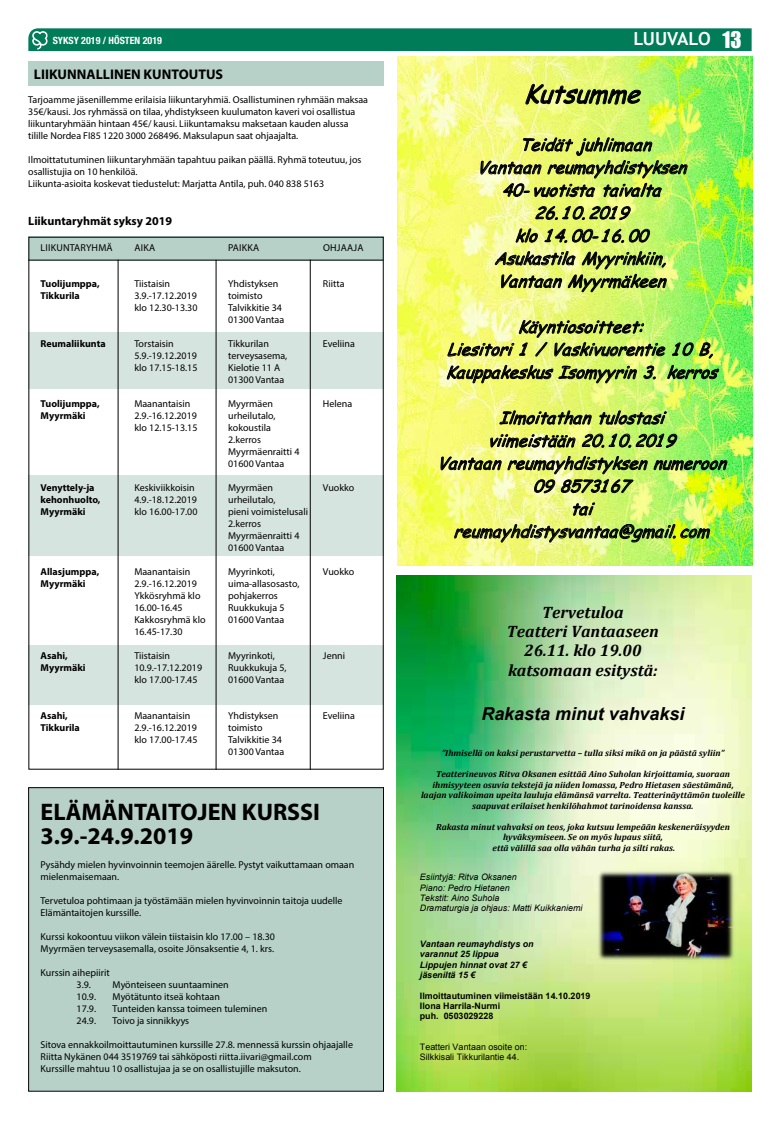
<style>
.page{position:relative;width:780px;height:1134px;background:#fff}
.page>*{position:absolute;margin:0;border:0;box-sizing:border-box;transform-origin:0 0}
.t1{font:italic 24.5px "Comic Sans MS";color:#000}
.t2{font:700 24px/24px "Myriad Pro";color:#000}
.t3{font:700 18px "Trebuchet MS";letter-spacing:-.015em;color:#fff}
.t4{font:italic 700 17.9px "Arial";color:#000}
.t5{font:italic 700 16.6px/19.5px "Cambria";color:#000;text-align:center}
.t6{font:italic 16.3px/22.8px "Comic Sans MS";letter-spacing:.03em;color:#000;text-align:center}
.t7{font:700 14px "Myriad Pro";color:#000}
.t8{font:700 12px "Myriad Pro";color:#000}
.t9{font:10px/12px "Myriad Pro";color:#000}
.t10{font:700 10px/12px "Myriad Pro";color:#000}
.t11{font:700 condensed 10px "Helvetica Neue";color:#fff}
.t12{font:10px "Myriad Pro";letter-spacing:.02em;color:#000}
.t13{font:italic 700 8.9px/10.5px "Cambria";color:#000;text-align:center}
.t14{font:italic 8.9px/10.3px "Arial";color:#000}
.t15{font:italic 700 8.9px/10.3px "Arial";color:#000}
.t16{font:700 8.9px/10.3px "Arial";color:#000}
.t17{font:8.9px/10.3px "Arial";color:#000}
.s1{font-family:"Impact";font-weight:400;font-size:21px}
</style>
<div class="page">
<div style="left:28px;top:28px;width:723px;height:23px;background:#007c58"></div>
<img style="left:33px;top:31px;width:14px;height:18px">
<div style="left:28px;top:62px;width:356px;height:24px;background:#b7d1c9"></div>
<div style="left:28px;top:645px;width:356px;height:59px;background:#d6e4e0"></div>
<div style="left:28px;top:475px;width:356px;height:81px;background:#d6e4e0"></div>
<div style="left:28px;top:332px;width:356px;height:57px;background:#d6e4e0"></div>
<div style="left:28px;top:237px;width:356px;height:24px;background:#b7d1c9"></div>
<hr style="left:28px;top:260px;width:355px;height:1px;background:#000">
<hr style="left:118px;top:260px;width:1px;height:510px;background:#000">
<hr style="left:216px;top:260px;width:1px;height:510px;background:#000">
<hr style="left:310px;top:260px;width:1px;height:510px;background:#000">
<div style="left:29px;top:788px;width:354px;height:303px;background:#b7d1c9"></div>
<div style="left:28px;top:787px;width:356px;height:304px;border:1px solid #000"></div>
<img style="left:397px;top:57px;width:355px;height:508px">
<svg style="left:525px;top:84px;width:116px;height:21px;background:#a9b757"></svg>
<img style="left:481px;top:137px;width:206px;height:83px">
<svg style="left:515px;top:228px;width:23px;height:15px"></svg>
<svg style="left:544px;top:229px;width:106px;height:14px"></svg>
<img style="left:494px;top:251px;width:172px;height:55px">
<img style="left:446px;top:315px;width:273px;height:68px">
<img style="left:441px;top:407px;width:285px;height:152px">
<img style="left:396px;top:575px;width:355px;height:516px">
<img style="left:596px;top:869px;width:139px;height:93px">
<p class="t11" style="left:53px;top:34px;width:111px">SYKSY 2019 / HÖSTEN 2019</p>
<h3 class="t3" style="left:633px;top:28px;width:110px">LUUVALO <span class="s1">13</span></h3>
<h3 class="t7" style="left:34px;top:65px;width:191px">LIIKUNNALLINEN KUNTOUTUS</h3>
<p class="t9" style="left:28px;top:93px;width:341px">Tarjoamme jäsenillemme erilaisia liikuntaryhmiä. Osallistuminen ryhmään maksaa 35€/kausi. Jos ryhmässä on tilaa, yhdistykseen kuulumaton kaveri voi osallistua liikuntaryhmään hintaan 45€/ kausi. Liikuntamaksu maksetaan kauden alussa tilille Nordea FI85 1220 3000 268496. Maksulapun saat ohjaajalta.</p>
<p class="t9" style="left:28px;top:153px;width:335px">Ilmoittatutuminen liikuntaryhmään tapahtuu paikan päällä. Ryhmä toteutuu, jos osallistujia on 10 henkilöä.<br>Liikunta-asioita koskevat tiedustelut: Marjatta Antila, puh. 040 838 5163</p>
<p class="t8" style="left:28px;top:214px;width:145px">Liikuntaryhmät syksy 2019</p>
<p class="t12" style="left:41px;top:242px;width:73px">LIIKUNTARYHMÄ</p>
<p class="t10" style="left:41px;top:277px;width:61px">Tuolijumppa,<br>Tikkurila</p>
<h1 class="t1" style="left:523px;top:76px;width:129px">Kutsumme</h1>
<h3 class="t6" style="left:476px;top:133px;width:218px">Teidät juhlimaan<br>Vantaan reumay hdisty ksen<br>40- vuotista taivalta</h3>
<h3 class="t6" style="left:494px;top:201px;width:181px">26. 1 0. 201 9<br>klo 1 4. 00- 1 6. 00<br>Asukastila Myy rinkiin,<br>Vantaan Myy rmäkeen</h3>
<h3 class="t6" style="left:445px;top:315px;width:280px">Käy ntiosoitteet:<br>Liesitori 1 / Vaskivuorentie 1 0 B,<br>Kauppakeskus Isomyy rin 3. kerros</h3>
<h3 class="t6" style="left:437px;top:406px;width:298px">Ilmoitathan tulostasi<br>viimeistään 20. 1 0. 201 9<br>Vantaan reumay hdisty ksen numeroon<br>09 85731 67<br>tai<br>reumay hdistysvantaa@gmail. com</h3>
<p class="t12" style="left:323px;top:242px;width:42px">OHJAAJA</p>
<p class="t9" style="left:323px;top:278px;width:23px">Riitta</p>
<p class="t9" style="left:228px;top:242px;width:33px">PAIKKA</p>
<p class="t9" style="left:228px;top:278px;width:57px">Yhdistyksen toimisto<br>Talvikkitie 34<br>01300 Vantaa</p>
<p class="t9" style="left:228px;top:338px;width:61px">Tikkurilan terveysasema,<br>Kielotie 11 A<br>01300 Vantaa</p>
<p class="t9" style="left:228px;top:398px;width:73px">Myyrmäen urheilutalo, kokoustila<br>2.kerros<br>Myyrmäenraitti 4<br>01600 Vantaa</p>
<p class="t9" style="left:228px;top:482px;width:81px">Myyrmäen urheilutalo,<br>pieni voimistelusali<br>2.kerros<br>Myyrmäenraitti 4<br>01600 Vantaa</p>
<p class="t9" style="left:228px;top:566px;width:73px">Myyrinkoti, uima-allasosasto, pohjakerros<br>Ruukkukuja 5<br>01600 Vantaa</p>
<p class="t9" style="left:228px;top:650px;width:60px">Myyrinkoti,<br>Ruukkukuja 5,<br>01600 Vantaa</p>
<p class="t9" style="left:228px;top:710px;width:57px">Yhdistyksen toimisto<br>Talvikkitie 34<br>01300 Vantaa</p>
<p class="t9" style="left:134px;top:242px;width:22px">AIKA</p>
<p class="t9" style="left:134px;top:278px;width:65px">Tiistaisin<br>3.9.-17.12.2019 klo 12.30-13.30</p>
<p class="t9" style="left:134px;top:338px;width:65px">Torstaisin<br>5.9.-19.12.2019 klo 17.15-18.15</p>
<p class="t9" style="left:134px;top:398px;width:65px">Maanantaisin<br>2.9.-16.12.2019 klo 12.15-13.15</p>
<p class="t10" style="left:41px;top:337px;width:67px">Reumaliikunta</p>
<p class="t9" style="left:323px;top:338px;width:33px">Eveliina</p>
<p class="t10" style="left:41px;top:397px;width:61px">Tuolijumppa,<br>Myyrmäki</p>
<p class="t9" style="left:323px;top:398px;width:31px">Helena</p>
<p class="t10" style="left:41px;top:481px;width:61px">Venyttely-ja kehonhuolto,<br>Myyrmäki</p>
<p class="t9" style="left:323px;top:482px;width:33px">Vuokko</p>
<p class="t9" style="left:134px;top:482px;width:65px">Keskiviikkoisin<br>4.9.-18.12.2019 klo 16.00-17.00</p>
<p class="t10" style="left:41px;top:565px;width:60px">Allasjumppa,<br>Myyrmäki</p>
<p class="t9" style="left:323px;top:566px;width:33px">Vuokko</p>
<p class="t9" style="left:134px;top:566px;width:73px">Maanantaisin<br>2.9.-16.12.2019<br>Ykkösryhmä klo<br>16.00-16.45<br>Kakkosryhmä klo<br>16.45-17.30</p>
<p class="t9" style="left:134px;top:650px;width:69px">Tiistaisin<br>10.9.-17.12.2019 klo 17.00-17.45</p>
<p class="t9" style="left:134px;top:710px;width:65px">Maanantaisin<br>2.9.-16.12.2019 klo 17.00-17.45</p>
<h3 class="t5" style="left:507px;top:601px;width:153px">Tervetuloa<br>Teatteri Vantaaseen<br>26.11. klo 19.00 katsomaan esitystä:</h3>
<h3 class="t4" style="left:481px;top:701px;width:204px">Rakasta minut vahvaksi</h3>
<p class="t13" style="left:441px;top:748px;width:284px">”Ihmisellä on kaksi perustarvetta – tulla siksi mikä on ja päästä syliin”</p>
<p class="t13" style="left:421px;top:769px;width:325px">Teatterineuvos Ritva Oksanen esittää Aino Suholan kirjoittamia, suoraan ihmisyyteen osuvia tekstejä ja niiden lomassa, Pedro Hietasen säestämänä, laajan valikoiman upeita lauluja elämänsä varrelta. Teatterinäyttämön tuoleille saapuvat erilaiset henkilöhahmot tarinoidensa kanssa.</p>
<p class="t13" style="left:436px;top:821px;width:295px">Rakasta minut vahvaksi on teos, joka kutsuu lempeään keskeneräisyyden hyväksymiseen. Se on myös lupaus siitä,<br>että välillä saa olla vähän turha ja silti rakas.</p>
<p class="t14" style="left:420px;top:872px;width:164px">Esiintyjä: Ritva Oksanen<br>Piano: Pedro Hietanen<br>Tekstit: Aino Suhola<br>Dramaturgia ja ohjaus: Matti Kuikkaniemi</p>
<p class="t15" style="left:420px;top:939px;width:115px">Vantaan reumayhdistys on varannut 25 lippua<br>Lippujen hinnat ovat 27 € jäseniltä 15 €</p>
<p class="t16" style="left:420px;top:990px;width:172px">Ilmoittautuminen viimeistään 14.10.2019<br>Ilona Harrila-Nurmi<br>puh. 0503029228</p>
<p class="t17" style="left:420px;top:1042px;width:109px">Teatteri Vantaan osoite on:<br>Silkkisali Tikkurilantie 44.</p>
<p class="t10" style="left:41px;top:649px;width:47px">Asahi,<br>Myyrmäki</p>
<p class="t10" style="left:41px;top:709px;width:41px">Asahi,<br>Tikkurila</p>
<p class="t9" style="left:323px;top:650px;width:24px">Jenni</p>
<p class="t9" style="left:323px;top:710px;width:33px">Eveliina</p>
<h2 class="t2" style="left:41px;top:799px;width:281px">ELÄMÄNTAITOJEN KURSSI<br>3.9.-24.9.2019</h2>
<p class="t9" style="left:41px;top:858px;width:315px">Pysähdy mielen hyvinvoinnin teemojen äärelle. Pystyt vaikuttamaan omaan mielenmaisemaan.</p>
<p class="t9" style="left:41px;top:894px;width:303px">Tervetuloa pohtimaan ja työstämään mielen hyvinvoinnin taitoja uudelle<br>Elämäntaitojen kurssille.</p>
<p class="t9" style="left:41px;top:930px;width:236px">Kurssi kokoontuu viikon välein tiistaisin klo 17.00 – 18.30<br>Myyrmäen terveysasemalla, osoite Jönsaksentie 4, 1. krs.</p>
<p class="t9" style="left:77px;top:966px;width:35px;text-indent:-36px">Kurssin aihepiirit<br>3.9.</p>
<p class="t9" style="left:113px;top:978px;width:118px">Myönteiseen suuntaaminen</p>
<p class="t9" style="left:77px;top:990px;width:21px">10.9.</p>
<p class="t9" style="left:113px;top:990px;width:109px">Myötätunto itseä kohtaan</p>
<p class="t9" style="left:77px;top:1002px;width:21px">17.9.</p>
<p class="t9" style="left:113px;top:1002px;width:156px">Tunteiden kanssa toimeen tuleminen</p>
<p class="t9" style="left:77px;top:1014px;width:21px">24.9.</p>
<p class="t9" style="left:113px;top:1014px;width:78px">Toivo ja sinnikkyys</p>
<p class="t9" style="left:41px;top:1038px;width:314px">Sitova ennakkoilmoittautuminen kurssille 27.8. mennessä kurssin ohjaajalle<br>Riitta Nykänen 044 3519769 tai sähköposti riitta.iivari@gmail.com<br>Kurssille mahtuu 10 osallistujaa ja se on osallistujille maksuton.</p>
</div>
